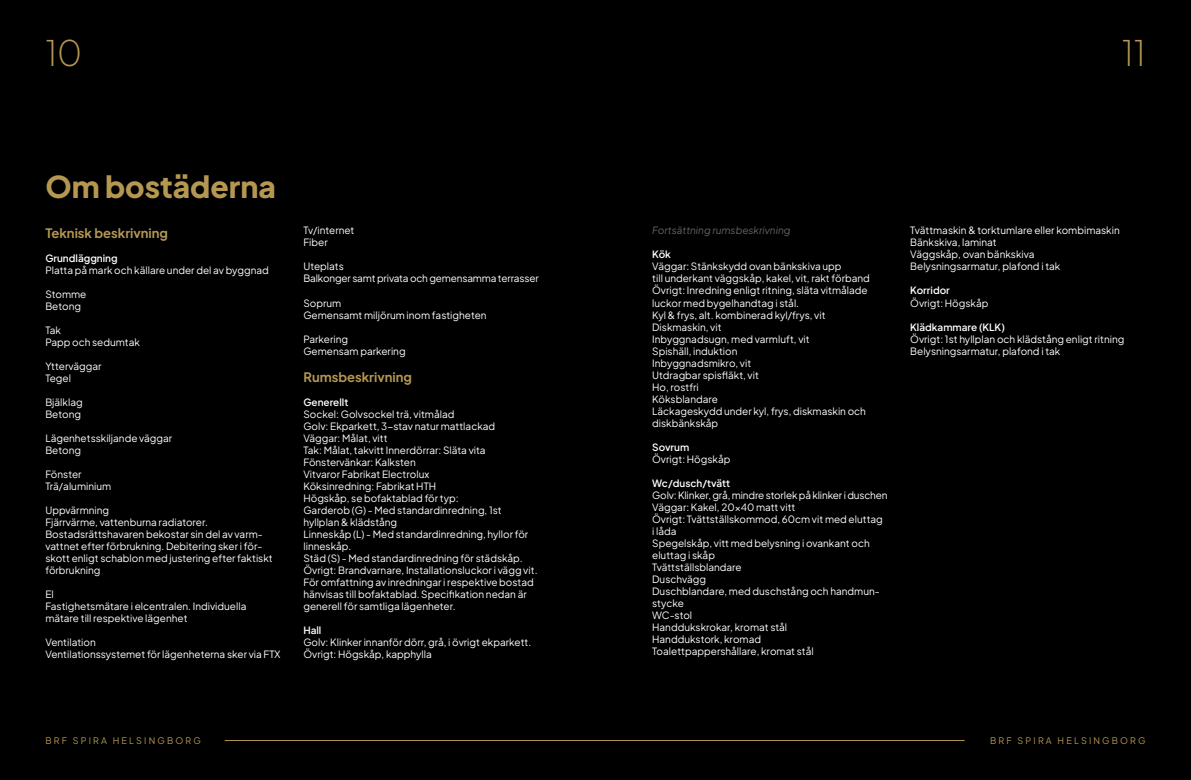
<style>
.page{position:relative;width:1191px;height:780px;background:#000}
.page>*{position:absolute;margin:0;border:0;box-sizing:border-box;transform-origin:0 0}
.t1{font:200 35px "Plus Jakarta Sans";color:#b59751}
.t2{font:800 30px "Plus Jakarta Sans";color:#b59751}
.t3{font:700 13px "Plus Jakarta Sans";color:#b59751}
.t4{font:10px/12px "Plus Jakarta Sans";color:#fff}
.t5{font:600 10px "Plus Jakarta Sans";color:#fff}
.t6{font:italic 10px "Plus Jakarta Sans";color:#636466}
.t7{font:9px "Plus Jakarta Sans";letter-spacing:.24em;color:#b59751}
</style>
<div class="page">
<hr style="left:225px;top:740px;width:739px;height:1px;background:#b59751">
<h1 class="t1" style="left:45px;top:25px;width:38px">10</h1>
<h1 class="t1" style="left:1122px;top:25px;width:25px">11</h1>
<h2 class="t2" style="left:45px;top:159px;width:232px">Om bostäderna</h2>
<h3 class="t3" style="left:45px;top:221px;width:124px">Teknisk beskrivning</h3>
<p class="t5" style="left:45px;top:249px;width:74px">Grundläggning</p>
<p class="t4" style="left:45px;top:263px;width:225px">Platta på mark och källare under del av byggnad</p>
<p class="t4" style="left:45px;top:287px;width:43px">Stomme<br>Betong</p>
<p class="t4" style="left:45px;top:323px;width:96px">Tak<br>Papp och sedumtak</p>
<p class="t4" style="left:45px;top:359px;width:58px">Ytterväggar<br>Tegel</p>
<p class="t4" style="left:45px;top:395px;width:39px">Bjälklag<br>Betong</p>
<p class="t4" style="left:45px;top:431px;width:128px">Lägenhetsskiljande väggar<br>Betong</p>
<p class="t4" style="left:45px;top:467px;width:67px">Fönster<br>Trä/aluminium</p>
<p class="t4" style="left:45px;top:503px;width:229px">Uppvärmning<br>Fjärrvärme, vattenburna radiatorer.<br>Bostadsrättshavaren bekostar sin del av varm&shy;vattnet efter förbrukning. Debitering sker i för&shy;skott enligt schablon med justering efter faktiskt förbrukning</p>
<p class="t4" style="left:45px;top:587px;width:202px">El<br>Fastighetsmätare i elcentralen. Individuella mätare till respektive lägenhet</p>
<p class="t4" style="left:45px;top:635px;width:237px">Ventilation<br>Ventilationssystemet för lägenheterna sker via FTX</p>
<p class="t4" style="left:303px;top:224px;width:53px">Tv/internet<br>Fiber</p>
<p class="t4" style="left:303px;top:260px;width:237px">Uteplats<br>Balkonger samt privata och gemensamma terrasser</p>
<p class="t4" style="left:303px;top:296px;width:185px">Soprum<br>Gemensamt miljörum inom fastigheten</p>
<p class="t4" style="left:303px;top:332px;width:104px">Parkering<br>Gemensam parkering</p>
<h3 class="t3" style="left:303px;top:365px;width:110px">Rumsbeskrivning</h3>
<p class="t5" style="left:303px;top:393px;width:46px">Generellt</p>
<p class="t4" style="left:303px;top:407px;width:236px">Sockel: Golvsockel trä, vitmålad<br>Golv: Ekparkett, 3-stav natur mattlackad<br>Väggar: Målat, vitt<br>Tak: Målat, takvitt Innerdörrar: Släta vita Fönstervänkar: Kalksten<br>Vitvaror Fabrikat Electrolux<br>Köksinredning: Fabrikat HTH<br>Högskåp, se bofaktablad för typ:<br>Garderob (G) - Med standardinredning, 1st hyllplan &amp; klädstång<br>Linneskåp (L) - Med standardinredning, hyllor för linneskåp.<br>Städ (S) - Med standardinredning för städskåp.<br>Övrigt: Brandvarnare, Installationsluckor i vägg vit.<br>För omfattning av inredningar i respektive bostad hänvisas till bofaktablad. Specifikation nedan är generell för samtliga lägenheter.</p>
<p class="t5" style="left:303px;top:621px;width:20px">Hall</p>
<p class="t4" style="left:303px;top:635px;width:229px">Golv: Klinker innanför dörr, grå, i övrigt ekparkett.<br>Övrigt: Högskåp, kapphylla</p>
<p class="t6" style="left:652px;top:222px;width:140px">Fortsättning rumsbeskrivning</p>
<p class="t5" style="left:652px;top:246px;width:20px">Kök</p>
<p class="t4" style="left:652px;top:260px;width:219px">Väggar: Stänkskydd ovan bänkskiva upp<br>till underkant väggskåp, kakel, vit, rakt förband<br>Övrigt: Inredning enligt ritning, släta vitmålade luckor med bygelhandtag i stål.<br>Kyl &amp; frys, alt. kombinerad kyl/frys, vit<br>Diskmaskin, vit<br>Inbyggnadsugn, med varmluft, vit<br>Spishäll, induktion<br>Inbyggnadsmikro, vit<br>Utdragbar spisfläkt, vit<br>Ho, rostfri<br>Köksblandare<br>Läckageskydd under kyl, frys, diskmaskin och diskbänkskåp</p>
<p class="t5" style="left:652px;top:438px;width:39px">Sovrum</p>
<p class="t4" style="left:652px;top:452px;width:80px">Övrigt: Högskåp</p>
<p class="t5" style="left:652px;top:474px;width:80px">Wc/dusch/tvätt</p>
<p class="t4" style="left:652px;top:488px;width:237px">Golv: Klinker, grå, mindre storlek på klinker i duschen<br>Väggar: Kakel, 20x40 matt vitt<br>Övrigt: Tvättställskommod, 60cm vit med eluttag<br>i låda<br>Spegelskåp, vitt med belysning i ovankant och eluttag i skåp<br>Tvättställsblandare<br>Duschvägg<br>Duschblandare, med duschstång och handmun&shy;stycke<br>WC-stol<br>Handdukskrokar, kromat stål<br>Handdukstork, kromad<br>Toalettpappershållare, kromat stål</p>
<p class="t4" style="left:910px;top:224px;width:211px">Tvättmaskin &amp; torktumlare eller kombimaskin<br>Bänkskiva, laminat<br>Väggskåp, ovan bänkskiva<br>Belysningsarmatur, plafond i tak</p>
<p class="t5" style="left:910px;top:282px;width:41px">Korridor</p>
<p class="t4" style="left:910px;top:296px;width:80px">Övrigt: Högskåp</p>
<p class="t5" style="left:910px;top:318px;width:96px">Klädkammare (KLK)</p>
<p class="t4" style="left:910px;top:332px;width:216px">Övrigt: 1st hyllplan och klädstång enligt ritning<br>Belysningsarmatur, plafond i tak</p>
<p class="t7" style="left:45px;top:733px;width:157px">BRF SPIRA HELSINGBORG</p>
<p class="t7" style="left:990px;top:733px;width:157px">BRF SPIRA HELSINGBORG</p>
</div>
